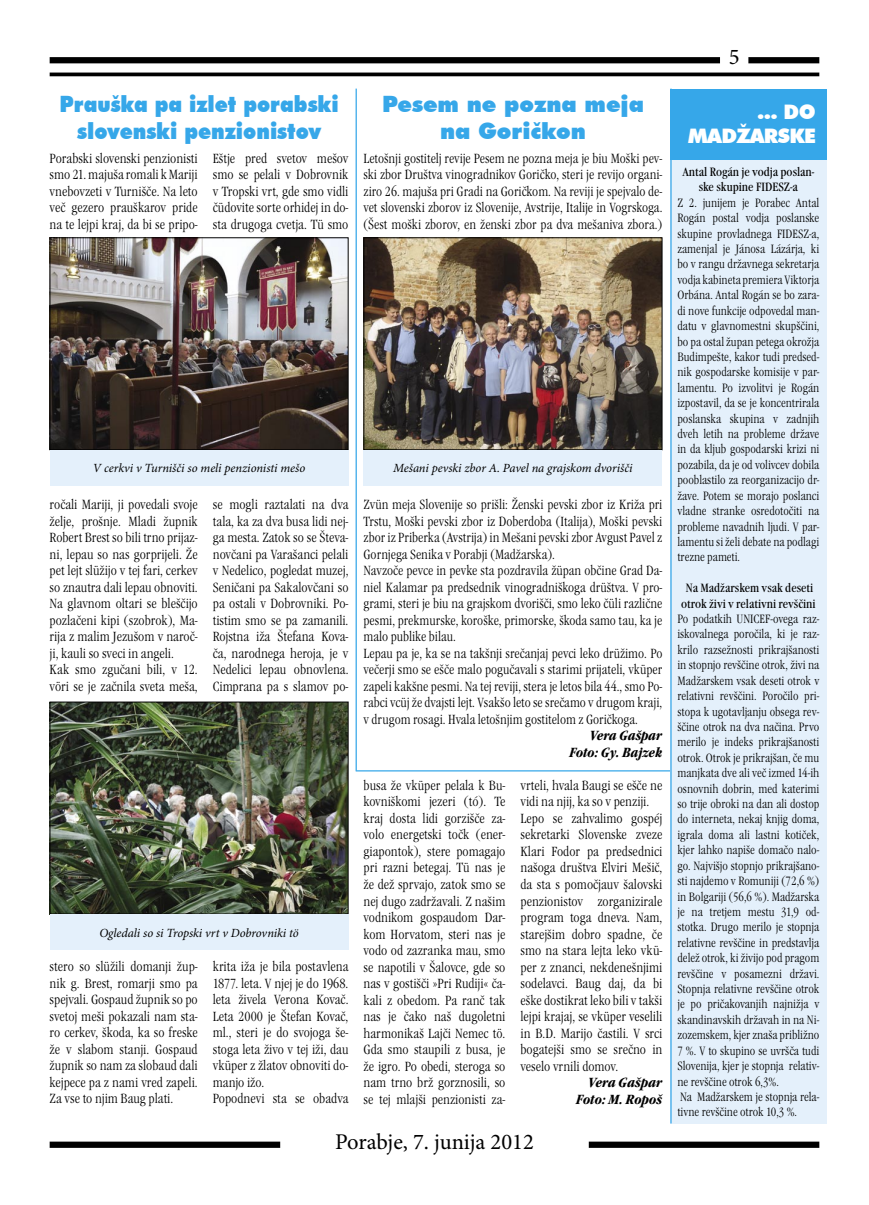
<style>
.page{position:relative;width:869px;height:1205px;background:#fff}
.page>*{position:absolute;margin:0;border:0;box-sizing:border-box;transform-origin:0 0}
.cím{font:900 22.5px/27px "Futura BT";color:#36a7e9;text-align:center;scale:.9 1}
.cím-2{font:900 22.5px/27px "Futura BT";color:#36a7e9;text-align:center}
.t1{font:22.5px "Minion Pro";color:#000}
.cím-3{font:900 20px "Futura BT";letter-spacing:-.025em;color:#fff}
.ujszoveg{font:13.75px/16.5px "Garamond Itc TEE Ligh Cond";color:#000;text-align:justify}
.ujalairas{font:italic 700 condensed 13.75px "Garamond Itc TEE";color:#000}
.ujszoveg-2{font:12.5px/15.4px "Garamond Itc TEE Ligh Cond";color:#000;text-align:justify}
.szoveg{font:italic 12.5px "Minion Pro";letter-spacing:-.005em;color:#000}
.ujszoveg-3{font:condensed 12.5px/15.4px "Garamond Itc TEE";color:#000;text-align:center}
</style>
<div class="page">
<div style="left:50px;top:1141px;width:230px;height:7px;background:#000"></div>
<div style="left:588px;top:1141px;width:231px;height:7px;background:#000"></div>
<hr style="left:50px;top:73px;width:769px;height:3px;background:#000">
<div style="left:748px;top:57px;width:71px;height:6px;background:#000"></div>
<div style="left:50px;top:57px;width:669px;height:6px;background:#000"></div>
<hr style="left:356px;top:770px;width:315px;height:1px;background:#36a7e9">
<div style="left:670px;top:89px;width:156px;height:1034px;background:#e4f0fb"></div>
<div style="left:670px;top:89px;width:156px;height:70px;background:#36a7e9"></div>
<hr style="left:670px;top:89px;width:1px;height:1034px;background:#36a7e9">
<img style="left:52px;top:239px;width:294px;height:209px">
<div style="left:50px;top:237px;width:298px;height:213px;border:1px solid #000"></div>
<img style="left:52px;top:704px;width:294px;height:208px">
<div style="left:50px;top:702px;width:298px;height:212px;border:1px solid #000"></div>
<img style="left:365px;top:239px;width:295px;height:209px">
<div style="left:363px;top:237px;width:299px;height:213px;border:1px solid #000"></div>
<div style="left:363px;top:450px;width:299px;height:35px;background:#e4f0fb"></div>
<hr style="left:355px;top:89px;width:1px;height:682px;background:#36a7e9">
<div style="left:50px;top:450px;width:298px;height:35px;background:#e4f0fb"></div>
<div style="left:50px;top:914px;width:298px;height:36px;background:#e4f0fb"></div>
<p class="cím" style="left:59px;top:90px;width:311px">Prauška pa izlet porabski slovenski penzionistov</p>
<p class="ujszoveg" style="left:50px;top:150px;width:149px">Porabski slovenski penzionisti smo 21. majuša romali k Mariji vnebovzeti v Turnišče. Na leto več gezero prauškarov pride na te lejpi kraj, da bi se pripo-</p>
<p class="ujszoveg" style="left:213px;top:150px;width:137px">Eštje pred svetov mešov smo se pelali v Dobrovnik v Tropski vrt, gde smo vidli čüdovite sorte orhidej in do&shy;sta drugoga cvetja. Tü smo</p>
<p class="cím-2" style="left:382px;top:90px;width:263px">Pesem ne pozna meja na Goričkon</p>
<p class="ujszoveg" style="left:363px;top:150px;width:300px">Letošnji gostitelj revije Pesem ne pozna meja je biu Moški pev&shy;ski zbor Društva vinogradnikov Goričko, steri je revijo organi&shy;ziro 26. majuša pri Gradi na Goričkom. Na reviji je spejvalo de&shy;vet slovenski zborov iz Slovenije, Avstrije, Italije in Vogrskoga. (Šest moški zborov, en ženski zbor pa dva mešaniva zbora.)</p>
<p class="szoveg" style="left:93px;top:461px;width:214px">V cerkvi v Turnišči so meli penzionisti mešo</p>
<p class="ujszoveg" style="left:50px;top:496px;width:149px">ročali Mariji, ji povedali svoje želje, prošnje. Mladi župnik Robert Brest so bili trno prijaz&shy;ni, lepau so nas gorprijeli. Že pet lejt slüžijo v tej fari, cerkev so znautra dali lepau obnoviti.<br>Na glavnom oltari se bleščijo pozlačeni kipi (szobrok), Ma&shy;rija z malim Jezušom v naroč&shy;ji, kauli so sveci in angeli.</p>
<p class="ujszoveg" style="left:50px;top:661px;width:149px">Kak smo zgučani bili, v 12. vöri se je začnila sveta meša,</p>
<p class="ujszoveg" style="left:213px;top:496px;width:137px">se mogli raztalati na dva tala, ka za dva busa lidi nej&shy;ga mesta. Zatok so se Števa&shy;novčani pa Varašanci pelali v Nedelico, pogledat muzej, Seničani pa Sakalovčani so pa ostali v Dobrovniki. Po&shy;tistim smo se pa zamanili.<br>Rojstna iža Štefana Kova&shy;ča, narodnega heroja, je v Nedelici lepau obnovlena.<br>Cimprana pa s slamov po-</p>
<p class="szoveg" style="left:99px;top:925px;width:201px">Ogledali so si Tropski vrt v Dobrovniki tö</p>
<p class="ujszoveg" style="left:50px;top:958px;width:149px">stero so slüžili domanji žup&shy;nik g. Brest, romarji smo pa spejvali. Gospaud župnik so po svetoj meši pokazali nam sta&shy;ro cerkev, škoda, ka so freske že v slabom stanji. Gospaud župnik so nam za slobaud dali kejpece pa z nami vred zapeli.<br>Za vse to njim Baug plati.</p>
<p class="ujszoveg" style="left:213px;top:958px;width:137px">krita iža je bila postavlena 1877. leta. V njej je do 1968. leta živela Verona Kovač.<br>Leta 2000 je Štefan Kovač, ml., steri je do svojoga še&shy;stoga leta živo v tej iži, dau vküper z žlatov obnoviti do&shy;manjo ižo.</p>
<p class="ujszoveg" style="left:213px;top:1090px;width:137px">Popodnevi sta se obadva</p>
<p class="szoveg" style="left:393px;top:461px;width:241px">Mešani pevski zbor A. Pavel na grajskom dvorišči</p>
<p class="ujszoveg" style="left:363px;top:496px;width:300px">Zvün meja Slovenije so prišli: Ženski pevski zbor iz Križa pri Trstu, Moški pevski zbor iz Doberdoba (Italija), Moški pevski zbor iz Priberka (Avstrija) in Mešani pevski zbor Avgust Pavel z Gornjega Senika v Porabji (Madžarska).</p>
<p class="ujszoveg" style="left:363px;top:562px;width:300px">Navzoče pevce in pevke sta pozdravila žüpan občine Grad Da&shy;niel Kalamar pa predsednik vinogradniškoga drüštva. V pro&shy;grami, steri je biu na grajskom dvorišči, smo leko čüli različne pesmi, prekmurske, koroške, primorske, škoda samo tau, ka je malo publike bilau.</p>
<p class="ujszoveg" style="left:363px;top:645px;width:300px">Lepau pa je, ka se na takšnji srečanjaj pevci leko drüžimo. Po večerji smo se ešče malo pogučavali s starimi prijateli, vküper zapeli kakšne pesmi. Na tej reviji, stera je letos bila 44., smo Po&shy;rabci vcüj že dvajsti lejt. Vsakšo leto se srečamo v drugom kraji, v drugom rosagi. Hvala letošnjim gostitelom z Goričkoga.</p>
<p class="ujalairas" style="left:589px;top:728px;width:74px">Vera Gašpar</p>
<p class="ujalairas" style="left:569px;top:744px;width:94px">Foto: Gy. Bajzek</p>
<p class="ujszoveg" style="left:363px;top:777px;width:143px">busa že vküper pelala k Bu&shy;kovniškomi jezeri (tó). Te kraj dosta lidi gorzišče za&shy;volo energetski točk (ener&shy;giapontok), stere pomagajo pri razni betegaj. Tü nas je že dež sprvajo, zatok smo se nej dugo zadržavali. Z našim vodnikom gospaudom Dar&shy;kom Horvatom, steri nas je vodo od zazranka mau, smo se napotili v Šalovce, gde so nas v gostišči »Pri Rudiji« ča&shy;kali z obedom. Pa ranč tak nas je čako naš dugoletni harmonikaš Lajči Nemec tö.<br>Gda smo staupili z busa, je že igro. Po obedi, steroga so nam trno brž gorznosili, so se tej mlajši penzionisti za-</p>
<p class="ujszoveg" style="left:520px;top:777px;width:143px">vrteli, hvala Baugi se ešče ne vidi na njij, ka so v penziji.</p>
<p class="ujszoveg" style="left:520px;top:810px;width:143px">Lepo se zahvalimo gospéj sekretarki Slovenske zveze Klari Fodor pa predsednici našoga društva Elviri Mešič, da sta s pomočjauv šalovski penzionistov zorganizirale program toga dneva. Nam, starejšim dobro spadne, če smo na stara lejta leko vkü&shy;per z znanci, nekdenešnjimi sodelavci. Baug daj, da bi eške dostikrat leko bili v takši lejpi krajaj, se vküper veselili in B.D. Marijo častili. V srci bogatejši smo se srečno in veselo vrnili domov.</p>
<p class="ujalairas" style="left:588px;top:1074px;width:76px">Vera Gašpar</p>
<p class="ujalairas" style="left:576px;top:1091px;width:87px">Foto: M. Ropoš</p>
<h1 class="t1" style="left:335px;top:1128px;width:200px">Porabje, 7. junija 2012</h1>
<h1 class="t1" style="left:728px;top:44px;width:12px">5</h1>
<p class="cím-3" style="left:757px;top:100px;width:60px">… DO</p>
<p class="cím-3" style="left:687px;top:124px;width:129px">MADŽARSKE</p>
<p class="ujszoveg-3" style="left:682px;top:164px;width:133px">Antal Rogán je vodja poslan&shy;ske skupine FIDESZ-a</p>
<p class="ujszoveg-2" style="left:677px;top:195px;width:143px">Z 2. junijem je Porabec Antal Rogán postal vodja poslanske skupine provladnega FIDESZ-a, zamenjal je Jánosa Lázárja, ki bo v rangu državnega sekretarja vodja kabineta premiera Viktorja Orbána. Antal Rogán se bo zara&shy;di nove funkcije odpovedal man&shy;datu v glavnomestni skupščini, bo pa ostal župan petega okrožja Budimpešte, kakor tudi predsed&shy;nik gospodarske komisije v par&shy;lamentu. Po izvolitvi je Rogán izpostavil, da se je koncentrirala poslanska skupina v zadnjih dveh letih na probleme države in da kljub gospodarski krizi ni pozabila, da je od volivcev dobila pooblastilo za reorganizacijo dr&shy;žave. Potem se morajo poslanci vladne stranke osredotočiti na probleme navadnih ljudi. V par&shy;lamentu si želi debate na podlagi trezne pameti.</p>
<p class="ujszoveg-3" style="left:681px;top:580px;width:136px">Na Madžarskem vsak deseti otrok živi v relativni revščini</p>
<p class="ujszoveg-2" style="left:677px;top:611px;width:143px">Po podatkih UNICEF-ovega raz&shy;iskovalnega poročila, ki je raz&shy;krilo razsežnosti prikrajšanosti in stopnjo revščine otrok, živi na Madžarskem vsak deseti otrok v relativni revščini. Poročilo pri&shy;stopa k ugotavljanju obsega rev&shy;ščine otrok na dva načina. Prvo merilo je indeks prikrajšanosti otrok. Otrok je prikrajšan, če mu manjkata dve ali več izmed 14-ih osnovnih dobrin, med katerimi so trije obroki na dan ali dostop do interneta, nekaj knjig doma, igrala doma ali lastni kotiček, kjer lahko napiše domačo nalo&shy;go. Najvišjo stopnjo prikrajšano&shy;sti najdemo v Romuniji (72,6 %) in Bolgariji (56,6 %). Madžarska je na tretjem mestu 31,9 od&shy;stotka. Drugo merilo je stopnja relativne revščine in predstavlja delež otrok, ki živijo pod pragom revščine v posamezni državi.<br>Stopnja relativne revščine otrok je po pričakovanjih najnižja v skandinavskih državah in na Ni&shy;zozemskem, kjer znaša približno 7 %. V to skupino se uvršča tudi Slovenija, kjer je stopnja relativ&shy;ne revščine otrok 6,3%.</p>
<p class="ujszoveg-2" style="left:677px;top:1089px;width:143px">Na Madžarskem je stopnja rela&shy;tivne revščine otrok 10,3 %.</p>
</div>
